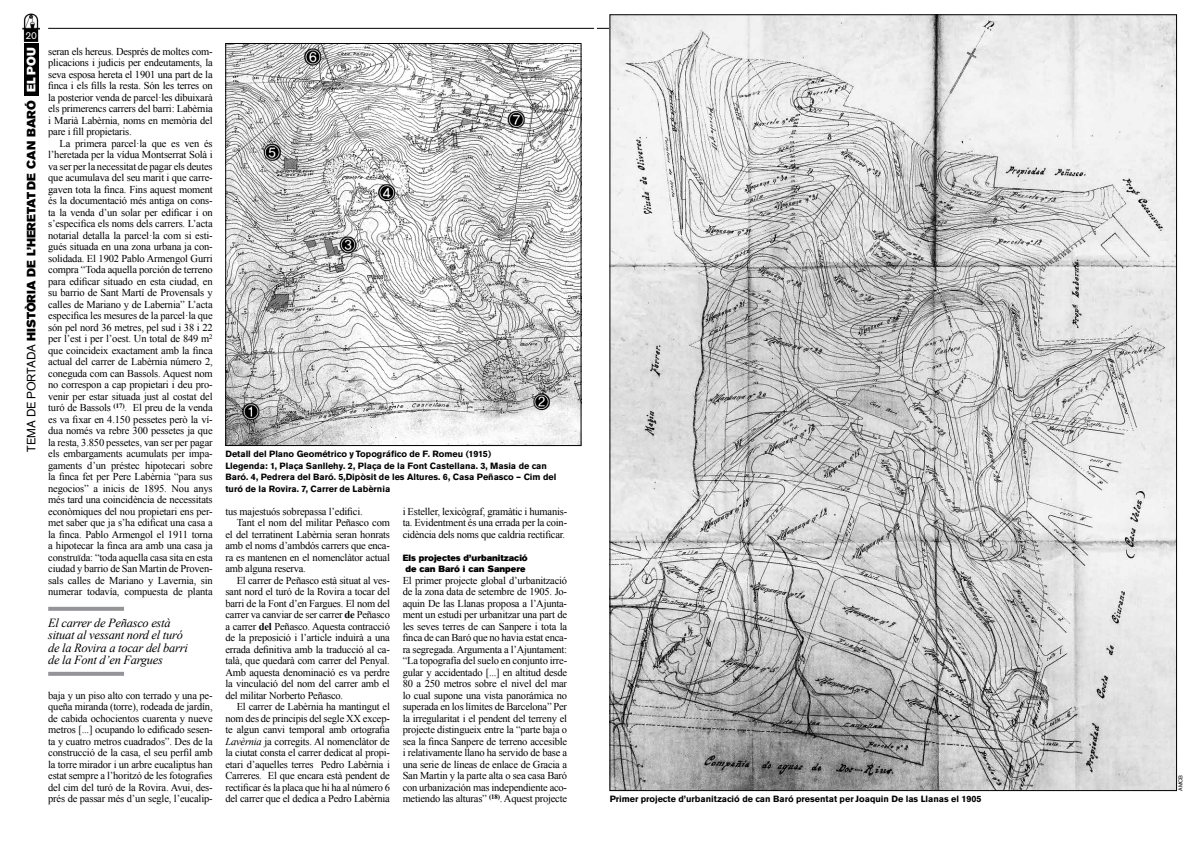
<style>
.page{position:relative;width:1191px;height:842px;background:#fff}
.page>*{position:absolute;margin:0;border:0;box-sizing:border-box;transform-origin:0 0}
.t1{font:italic 12.4px/12.4px "Times New Roman";letter-spacing:-.02em;color:#000}
.t2{font:12px "Akzidenz Grotesk BQ Super";color:#000}
.t3{font:12px "Akzidenz Grotesk BQ Super";color:#fff}
.t4{font:10.5px/11.5px "Times New Roman";letter-spacing:-.02em;color:#000;text-align:justify}
.t5{font:10px "Akzidenz Grotesk BQ";color:#fff}
.t6{font:700 9px/11.5px "Akzidenz Grotesk BQ";color:#000}
.t7{font:9px/11.5px "Akzidenz Grotesk BQ Super";color:#000;text-align:center}
.t8{font:5.5px "Akzidenz Grotesk BQ";color:#000}
.s1{font-family:"Akzidenz Grotesk BQ"}
.s2{font-weight:700}
.s3{font-style:italic}
</style>
<div class="page">
<img style="left:23px;top:13px;width:17px;height:29px">
<div style="left:24px;top:43px;width:14px;height:53px;background:#000"></div>
<hr style="left:597px;top:28px;width:545px;height:1px;background:#000">
<hr style="left:48px;top:28px;width:546px;height:1px;background:#000">
<img style="left:227px;top:45px;width:352px;height:399px">
<div style="left:225px;top:43px;width:356px;height:403px;border:1px solid #000"></div>
<svg style="left:48px;top:607px;width:76px;height:4px"></svg>
<svg style="left:48px;top:672px;width:76px;height:4px"></svg>
<img style="left:611px;top:16px;width:563px;height:773px">
<p class="t5" style="left:25px;top:30px;width:13px">20</p>
<p class="t3" style="left:24px;top:92px;width:46px;rotate:-90deg">EL POU</p>
<p class="t4" style="left:48px;top:45px;width:166px">seran els hereus. Després de moltes com&shy;plicacions i judicis per endeutaments, la seva esposa hereta el 1901 una part de la finca i els fills la resta. Són les terres on la posterior venda de parcel·les dibuixarà els primerencs carrers del barri: Labèrnia i Marià Labèrnia, noms en memòria del pare i fill propietaris.</p>
<p class="t4" style="left:48px;top:137px;width:166px;text-indent:11px">La primera parcel·la que es ven és l’heretada per la vídua Montserrat Solà i va ser per la necessitat de pagar els deutes que acumulava del seu marit i que carre&shy;gaven tota la finca. Fins aquest moment és la documentació més antiga on cons&shy;ta la venda d’un solar per edificar i on s’especifica els noms dels carrers. L’acta notarial detalla la parcel·la com si esti&shy;gués situada en una zona urbana ja con&shy;solidada. El 1902 Pablo Armengol Gurri compra “Toda aquella porción de terreno para edificar situado en esta ciudad, en su barrio de Sant Martí de Provensals y calles de Mariano y de Labernia” L’acta especifica les mesures de la parcel·la que són pel nord 36 metres, pel sud i 38 i 22 per l’est i per l’oest. Un total de 849 m<sup>2 </sup>que coincideix exactament amb la finca actual del carrer de Labèrnia número 2, coneguda com can Bassols. Aquest nom no correspon a cap propietari i deu pro&shy;venir per estar situada just al costat del turó de Bassols <sup>(17)</sup>. El preu de la venda es va fixar en 4.150 pessetes però la ví&shy;dua només va rebre 300 pessetes ja que la resta, 3.850 pessetes, van ser per pagar els embargaments acumulats per impa&shy;gaments d’un préstec hipotecari sobre la finca fet per Pere Labèrnia “para sus negocios” a inicis de 1895. Nou anys més tard una coincidència de necessitats econòmiques del nou propietari ens per&shy;met saber que ja s’ha edificat una casa a la finca. Pablo Armengol el 1911 torna a hipotecar la finca ara amb una casa ja construïda: “toda aquella casa sita en esta ciudad y barrio de San Martin de Proven&shy;sals calles de Mariano y Lavernia, sin numerar todavía, compuesta de planta</p>
<p class="t2" style="left:24px;top:452px;width:353px;rotate:-90deg"><span class="s1">TEMA DE PORTADA</span> HISTÒRIA DE L’HERETAT DE CAN BARÓ</p>
<p class="t1" style="left:48px;top:616px;width:141px">El carrer de Peñasco està situat al vessant nord el turó de la Rovira a tocar del barri de la Font d’en Fargues</p>
<p class="t4" style="left:48px;top:689px;width:166px">baja y un piso alto con terrado y una pe&shy;queña miranda (torre), rodeada de jardín, de cabida ochocientos cuarenta y nueve metros [...] ocupando lo edificado sesen&shy;ta y cuatro metros cuadrados”. Des de la construcció de la casa, el seu perfil amb la torre mirador i un arbre eucaliptus han estat sempre a l’horitzó de les fotografies del cim del turó de la Rovira. Avui, des&shy;prés de passar més d’un segle, l’eucalip-</p>
<p class="t6" style="left:225px;top:448px;width:332px">Detall del Plano Geométrico y Topográfico de F. Romeu (1915)<br>Llegenda: 1, Plaça Sanllehy. 2, Plaça de la Font Castellana. 3, Masia de can Baró. 4, Pedrera del Baró. 5,Dipòsit de les Altures. 6, Casa Peñasco – Cim del turó de la Rovira. 7, Carrer de Labèrnia</p>
<p class="t4" style="left:225px;top:505px;width:139px">tus majestuós sobrepassa l’edifici.</p>
<p class="t4" style="left:237px;top:517px;width:155px">Tant el nom del militar Peñasco com</p>
<p class="t4" style="left:225px;top:528px;width:166px">el del terratinent Labèrnia seran honrats</p>
<p class="t4" style="left:225px;top:540px;width:166px">amb el noms d’ambdós carrers que enca-</p>
<p class="t4" style="left:225px;top:551px;width:166px">ra es mantenen en el nomenclàtor actual</p>
<p class="t4" style="left:225px;top:563px;width:82px">amb alguna reserva.</p>
<p class="t4" style="left:237px;top:574px;width:155px">El carrer de Peñasco està situat al ves-</p>
<p class="t4" style="left:225px;top:586px;width:166px">sant nord el turó de la Rovira a tocar del</p>
<p class="t4" style="left:225px;top:597px;width:166px">barri de la Font d’en Fargues. El nom del</p>
<p class="t4" style="left:225px;top:609px;width:166px">carrer va canviar de ser carrer <span class="s2">de</span> Peñasco</p>
<p class="t4" style="left:225px;top:620px;width:166px">a carrer <span class="s2">del</span> Peñasco. Aquesta contracció</p>
<p class="t4" style="left:225px;top:632px;width:166px">de la preposició i l’article induirà a una</p>
<p class="t4" style="left:225px;top:643px;width:166px">errada definitiva amb la traducció al ca-</p>
<p class="t4" style="left:225px;top:655px;width:166px">talà, que quedarà com carrer del Penyal.</p>
<p class="t4" style="left:225px;top:666px;width:166px">Amb aquesta denominació es va perdre</p>
<p class="t4" style="left:225px;top:678px;width:166px">la vinculació del nom del carrer amb el</p>
<p class="t4" style="left:225px;top:689px;width:119px">del militar Norberto Peñasco.</p>
<p class="t4" style="left:237px;top:701px;width:155px">El carrer de Labèrnia ha mantingut el</p>
<p class="t4" style="left:225px;top:712px;width:166px">nom des de principis del segle XX excep-</p>
<p class="t4" style="left:225px;top:724px;width:166px">te algun canvi temporal amb ortografia</p>
<p class="t4" style="left:225px;top:735px;width:166px"><span class="s3">Lavèrnia</span> ja corregits. Al nomenclàtor de</p>
<p class="t4" style="left:225px;top:747px;width:166px">la ciutat consta el carrer dedicat al propi-</p>
<p class="t4" style="left:225px;top:758px;width:166px">etari d’aquelles terres Pedro Labèrnia i</p>
<p class="t4" style="left:225px;top:770px;width:166px">Carreres. El que encara està pendent de</p>
<p class="t4" style="left:225px;top:781px;width:166px">rectificar és la placa que hi ha al número 6</p>
<p class="t4" style="left:225px;top:793px;width:166px">del carrer que el dedica a Pedro Labèrnia</p>
<p class="t4" style="left:403px;top:505px;width:166px">i Esteller, lexicògraf, gramàtic i humanis&shy;ta. Evidentment és una errada per la coin&shy;cidència dels noms que caldria rectificar.</p>
<p class="t7" style="left:403px;top:552px;width:127px">Els projectes d’urbanització de can Baró i can Sanpere</p>
<p class="t4" style="left:403px;top:574px;width:166px">El primer projecte global d’urbanització de la zona data de setembre de 1905. Jo&shy;aquin De las Llanas proposa a l’Ajunta&shy;ment un estudi per urbanitzar una part de les seves terres de can Sanpere i tota la finca de can Baró que no havia estat enca&shy;ra segregada. Argumenta a l’Ajuntament: “La topografía del suelo en conjunto irre&shy;gular y accidentado [...] en altitud desde 80 a 250 metros sobre el nivel del mar lo cual supone una vista panorámica no superada en los límites de Barcelona” Per la irregularitat i el pendent del terreny el projecte distingueix entre la “parte baja o sea la finca Sanpere de terreno accesible i relativamente llano ha servido de base a una serie de líneas de enlace de Gracia a San Martin y la parte alta o sea casa Baró con urbanización mas independiente aco&shy;metiendo las alturas” <sup>(18)</sup>. Aquest projecte</p>
<p class="t6" style="left:609px;top:793px;width:373px">Primer projecte d’urbanització de can Baró presentat per Joaquin De las Llanas el 1905</p>
<p class="t8" style="left:1177px;top:791px;width:17px;rotate:-90deg">AMCB</p>
</div>
